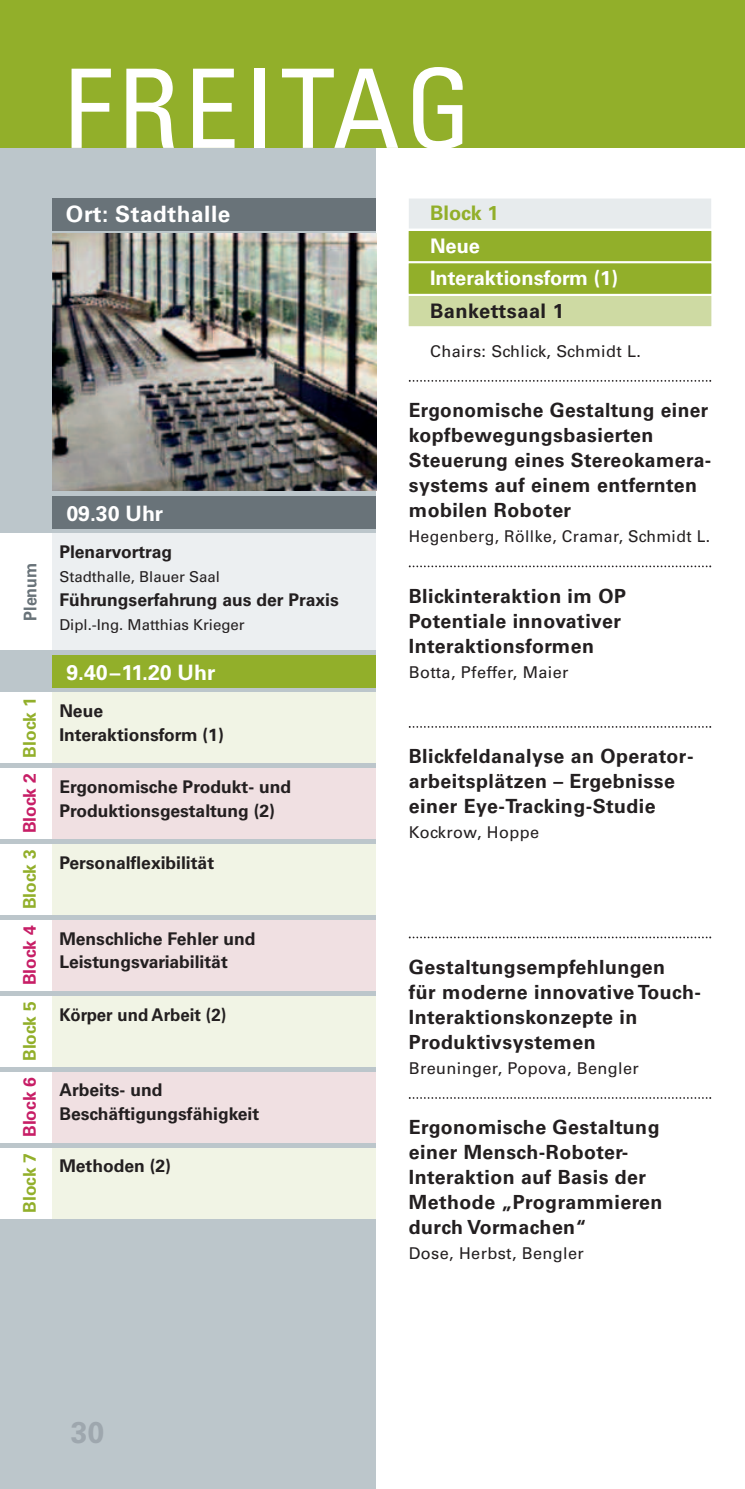
<style>
.page{position:relative;width:745px;height:1489px;background:#fff}
.page>*{position:absolute;margin:0;border:0;box-sizing:border-box;transform-origin:0 0}
.t1{font:condensed 109.75px "Univers LT";letter-spacing:.05em;color:#fff}
.t2{font:700 30px "Univers LT";color:#9ea7ae}
.t3{font:700 22.5px "Univers LT";letter-spacing:.025em;color:#fff}
.t4{font:700 21.25px "Univers LT";color:#fff}
.t5{font:700 20px/32.5px "Univers LT";color:#fff}
.t6{font:700 20px "Univers LT";letter-spacing:.025em;color:#231f20}
.t7{font:700 20px "Univers LT";color:#92af2a}
.t8{font:700 19.5px/25px "Univers LT";letter-spacing:.025em;color:#231f20}
.t9{font:700 17.5px/23.8px "Univers LT";color:#231f20}
.t10{font:700 17.5px "Univers LT";color:#92af2a}
.t11{font:700 17.5px "Univers LT";color:#c71e66}
.t12{font:700 17.5px "Univers LT";color:#231f20;scale:.96 1}
.t13{font:700 17.5px "Univers LT";color:#697379;scale:.92 1}
.t14{font:16.25px "Univers LT";letter-spacing:.025em;color:#231f20}
.t15{font:15px "Univers LT";color:#231f20}
</style>
<div class="page">
<div style="left:0;top:106px;width:376px;height:1382px;background:#bcc6cb"></div>
<div style="left:0;top:0;width:744px;height:148px;background:#92af2a"></div>
<div style="left:408px;top:198px;width:302px;height:30px;background:#e7ebed"></div>
<div style="left:408px;top:231px;width:302px;height:30px;background:#92af2a"></div>
<div style="left:408px;top:263px;width:302px;height:30px;background:#92af2a"></div>
<div style="left:408px;top:296px;width:302px;height:30px;background:#cedaa3"></div>
<svg style="left:408px;top:380px;width:302px;height:2px"></svg>
<svg style="left:408px;top:565px;width:302px;height:2px"></svg>
<svg style="left:408px;top:726px;width:302px;height:1px"></svg>
<svg style="left:408px;top:936px;width:302px;height:2px"></svg>
<svg style="left:408px;top:1097px;width:302px;height:1px"></svg>
<img style="left:52px;top:234px;width:324px;height:257px">
<div style="left:52px;top:198px;width:324px;height:33px;background:#697379"></div>
<div style="left:52px;top:496px;width:324px;height:32px;background:#697379"></div>
<div style="left:0;top:533px;width:52px;height:117px;background:#fff"></div>
<div style="left:52px;top:533px;width:324px;height:117px;background:#eceff1"></div>
<div style="left:52px;top:655px;width:324px;height:32px;background:#92af2a"></div>
<div style="left:0;top:692px;width:52px;height:71px;background:#fff"></div>
<div style="left:52px;top:692px;width:324px;height:71px;background:#f1f4e5"></div>
<div style="left:0;top:768px;width:52px;height:70px;background:#fff"></div>
<div style="left:52px;top:768px;width:324px;height:70px;background:#f0e0e2"></div>
<div style="left:0;top:843px;width:52px;height:71px;background:#fff"></div>
<div style="left:52px;top:843px;width:324px;height:71px;background:#f1f4e5"></div>
<div style="left:0;top:919px;width:52px;height:71px;background:#fff"></div>
<div style="left:52px;top:919px;width:324px;height:71px;background:#f0e0e2"></div>
<div style="left:0;top:995px;width:52px;height:71px;background:#fff"></div>
<div style="left:52px;top:995px;width:324px;height:71px;background:#f1f4e5"></div>
<div style="left:0;top:1071px;width:52px;height:71px;background:#fff"></div>
<div style="left:52px;top:1071px;width:324px;height:71px;background:#f0e0e2"></div>
<div style="left:0;top:1147px;width:52px;height:71px;background:#fff"></div>
<div style="left:52px;top:1147px;width:324px;height:71px;background:#f1f4e5"></div>
<h1 class="t1" style="left:63px;top:69px;width:410px">FREITAG</h1>
<p class="t3" style="left:66px;top:206px;width:166px">Ort: Stadthalle</p>
<p class="t13" style="left:24px;top:620px;width:65px;rotate:-90deg">Plenum</p>
<p class="t4" style="left:66px;top:506px;width:98px">09.30 Uhr</p>
<p class="t9" style="left:59px;top:542px;width:114px">Plenarvortrag</p>
<p class="t15" style="left:59px;top:571px;width:162px">Stadthalle, Blauer Saal</p>
<p class="t9" style="left:59px;top:589px;width:281px">Führungserfahrung aus der Praxis</p>
<p class="t15" style="left:59px;top:619px;width:187px">Dipl.-Ing. Matthias Krieger</p>
<p class="t4" style="left:66px;top:664px;width:150px">9.40–11.20 Uhr</p>
<p class="t10" style="left:23px;top:757px;width:61px;rotate:-90deg">Block 1</p>
<p class="t9" style="left:59px;top:700px;width:166px">Neue<br>Interaktionsform (1)</p>
<p class="t11" style="left:23px;top:833px;width:61px;rotate:-90deg">Block 2</p>
<p class="t9" style="left:59px;top:776px;width:233px">Ergonomische Produkt- und<br>Produktionsgestaltung (2)</p>
<p class="t10" style="left:23px;top:909px;width:61px;rotate:-90deg">Block 3</p>
<p class="t9" style="left:59px;top:852px;width:156px">Personalflexibilität</p>
<p class="t11" style="left:23px;top:985px;width:61px;rotate:-90deg">Block 4</p>
<p class="t9" style="left:59px;top:928px;width:198px">Menschliche Fehler und<br>Leistungsvariabilität</p>
<p class="t10" style="left:23px;top:1061px;width:61px;rotate:-90deg">Block 5</p>
<p class="t12" style="left:59px;top:1007px;width:175px">Körper und Arbeit (2)</p>
<p class="t11" style="left:23px;top:1136px;width:61px;rotate:-90deg">Block 6</p>
<p class="t9" style="left:59px;top:1079px;width:201px">Arbeits- und<br>Beschäftigungsfähigkeit</p>
<p class="t10" style="left:23px;top:1212px;width:61px;rotate:-90deg">Block 7</p>
<p class="t9" style="left:59px;top:1155px;width:113px">Methoden (2)</p>
<h2 class="t2" style="left:71px;top:1420px;width:35px">30</h2>
<p class="t7" style="left:430px;top:206px;width:70px">Block 1</p>
<p class="t5" style="left:430px;top:231px;width:189px">Neue<br>Interaktionsform (1)</p>
<p class="t6" style="left:430px;top:303px;width:135px">Bankettsaal 1</p>
<p class="t14" style="left:430px;top:345px;width:212px">Chairs: Schlick, Schmidt L.</p>
<p class="t8" style="left:408px;top:399px;width:304px">Ergonomische Gestaltung einer kopfbewegungsbasierten<br>Steuerung eines Stereokamera&shy;systems auf einem entfernten mobilen Roboter</p>
<p class="t14" style="left:408px;top:530px;width:303px">Hegenberg, Röllke, Cramar, Schmidt L.</p>
<p class="t8" style="left:408px;top:585px;width:218px">Blickinteraktion im OP<br>Potentiale innovativer<br>Interaktionsformen</p>
<p class="t14" style="left:408px;top:666px;width:161px">Botta, Pfeffer, Maier</p>
<p class="t8" style="left:408px;top:745px;width:286px">Blickfeldanalyse an Operator&shy;arbeitsplätzen – Ergebnisse einer Eye-Tracking-Studie</p>
<p class="t14" style="left:408px;top:826px;width:132px">Kockrow, Hoppe</p>
<p class="t8" style="left:408px;top:956px;width:293px">Gestaltungsempfehlungen<br>für moderne innovative Touch-<br>Interaktionskonzepte in<br>Produktivsystemen</p>
<p class="t14" style="left:408px;top:1062px;width:231px">Breuninger, Popova, Bengler</p>
<p class="t8" style="left:408px;top:1116px;width:255px">Ergonomische Gestaltung einer Mensch-Roboter-<br>Interaktion auf Basis der<br>Methode „Programmieren durch Vormachen“</p>
<p class="t14" style="left:408px;top:1247px;width:176px">Dose, Herbst, Bengler</p>
</div>
